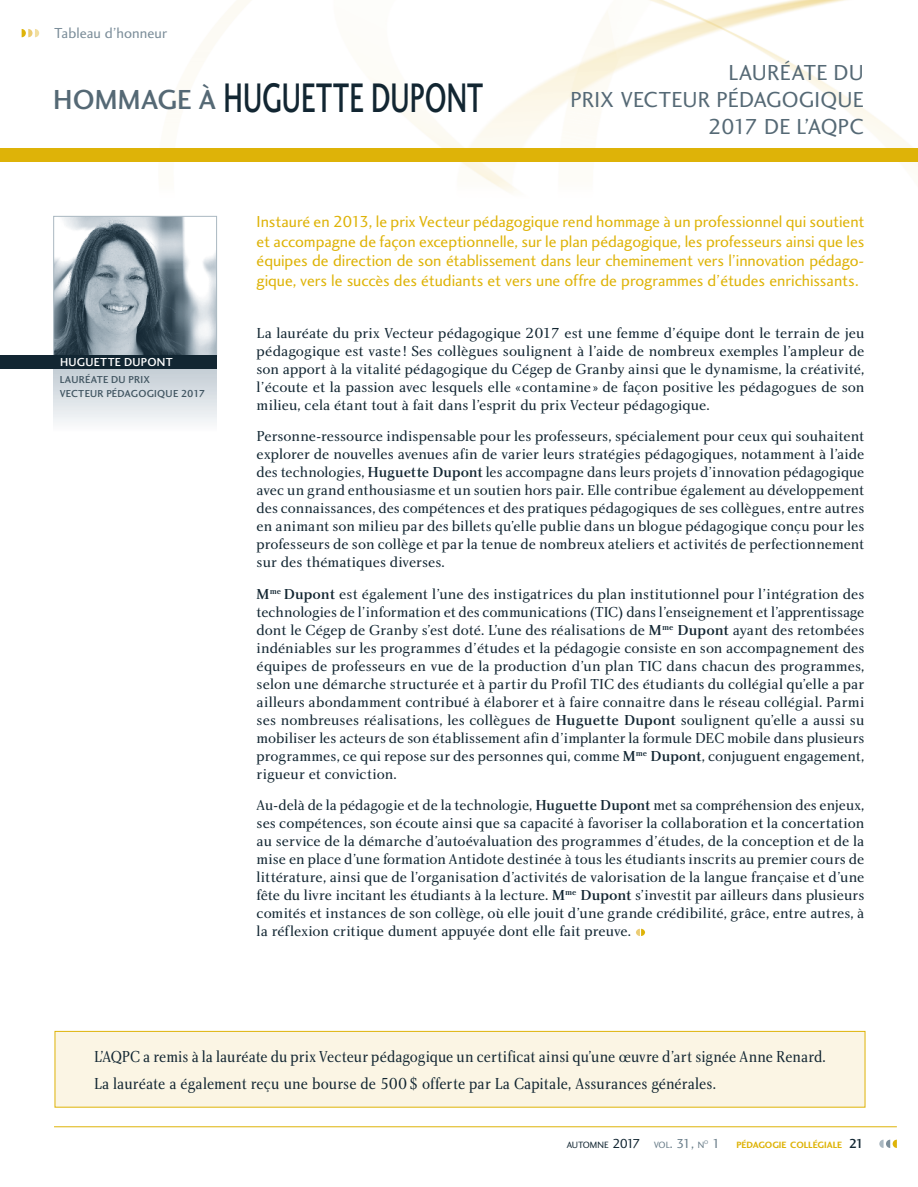
<style>
.page{position:relative;width:918px;height:1187px;background:#fff}
.page>*{position:absolute;margin:0;border:0;box-sizing:border-box;transform-origin:0 0}
.t1{font:42.75px "Charlotte Sans Medium Plain";letter-spacing:.005em;color:#122632;scale:.67 1}
.t2{font:22.5px/27px "Charlotte Sans Book Plain";letter-spacing:.005em;color:#556975;text-align:right}
.Intro__OK{font:16.5px/19.5px "Charlotte Sans Book Plain";color:#deb308;text-align:justify}
.Intro__OK-2{font:16.5px "Charlotte Book Plain";color:#122632;scale:.9 1}
.Intro__OK-3{font:16.5px "Charlotte Book Plain";color:#122632;scale:.91 1}
.Intro__OK-4{font:15px/18px "Charlotte Book Plain";letter-spacing:-.005em;color:#122632;text-align:justify}
.t3{font:15px "Charlotte Sans Book Plain";letter-spacing:.005em;color:#7c8e9a}
.Photo{font:12px "Charlotte Sans Medium Plain";letter-spacing:.025em;color:#fff}
.Titre_Photo{font:10.5px/13.5px "Charlotte Sans Medium Plain";letter-spacing:.02em;color:#425662}
.t4{font:9.45px "Charlotte Sans Bold Plain";color:#deb308}
.t5{font:9.45px "Charlotte Sans Book Plain";color:#122632}
.t6{font:5.55px "Charlotte Sans Book Plain";color:#687c88}
.s1{font-size:28.5px;color:#556975}
.s2{font-family:"Charlotte Medium Plain"}
.s3{font-size:13.5px}
.s4{color:#687c88}
.s5{font-size:13.5px;color:#687c88}
.s6{font-family:"Charlotte Sans Book Plain";font-size:13.5px;color:#687c88}
.s7{font-family:"Charlotte Sans Medium Plain";font-size:13.5px;color:#122632}
</style>
<div class="page">
<img style="left:0;top:0;width:918px;height:193px">
<hr style="left:54px;top:1126px;width:842px;height:1px;background:#deb308">
<svg style="left:879px;top:1139px;width:17px;height:9px"></svg>
<div style="left:0;top:149px;width:918px;height:13px;background:#deb308"></div>
<svg style="left:22px;top:29px;width:17px;height:8px"></svg>
<svg style="left:636px;top:928px;width:9px;height:8px"></svg>
<div style="left:55px;top:1031px;width:810px;height:76px;background:#fbf5e4;border:1px solid #deb308"></div>
<div style="left:54px;top:364px;width:162px;height:68px;background:linear-gradient(to bottom,#bec9d1,#fbfcfc)"></div>
<svg style="left:53px;top:216px;width:164px;height:141px"></svg>
<div style="left:0;top:355px;width:216px;height:14px;background:#122632"></div>
<p class="t3" style="left:54px;top:24px;width:114px">Tableau d’honneur</p>
<p class="t1" style="left:53px;top:73px;width:643px"><span class="s1">HOMMAGE À</span> HUGUETTE DUPONT</p>
<p class="t2" style="left:570px;top:59px;width:295px">LAURÉATE DU<br>PRIX VECTEUR PÉDAGOGIQUE<br>2017 DE L’AQPC</p>
<p class="Photo" style="left:60px;top:355px;width:114px">HUGUETTE DUPONT</p>
<p class="Titre_Photo" style="left:60px;top:373px;width:147px">LAURÉATE DU PRIX<br>VECTEUR PÉDAGOGIQUE 2017</p>
<p class="Intro__OK" style="left:257px;top:212px;width:609px">Instauré en 2013, le prix Vecteur pédagogique rend hommage à un professionnel qui soutient et accompagne de façon exceptionnelle, sur le plan pédagogique, les professeurs ainsi que les équipes de direction de son établissement dans leur cheminement vers l’innovation pédago&shy;gique, vers le succès des étudiants et vers une offre de programmes d’études enrichissants.</p>
<p class="Intro__OK-4" style="left:257px;top:323px;width:609px">La lauréate du prix Vecteur pédagogique 2017 est une femme d’équipe dont le terrain de jeu pédagogique est vaste ! Ses collègues soulignent à l’aide de nombreux exemples l’ampleur de son apport à la vitalité pédagogique du Cégep de Granby ainsi que le dynamisme, la créativité, l’écoute et la passion avec lesquels elle « contamine » de façon positive les pédagogues de son milieu, cela étant tout à fait dans l’esprit du prix Vecteur pédagogique.</p>
<p class="Intro__OK-4" style="left:257px;top:427px;width:609px">Personne-ressource indispensable pour les professeurs, spécialement pour ceux qui souhaitent explorer de nouvelles avenues afin de varier leurs stratégies pédagogiques, notamment à l’aide des technologies, <span class="s2">Huguette Dupont</span> les accompagne dans leurs projets d’innovation pédagogique avec un grand enthousiasme et un soutien hors pair. Elle contribue également au développement des connaissances, des compétences et des pratiques pédagogiques de ses collègues, entre autres en animant son milieu par des billets qu’elle publie dans un blogue pédagogique conçu pour les professeurs de son collège et par la tenue de nombreux ateliers et activités de perfectionnement sur des thématiques diverses.</p>
<p class="Intro__OK-4" style="left:257px;top:584px;width:609px"><span class="s2">M</span><sup>me</sup> <span class="s2">Dupont</span> est également l’une des instigatrices du plan institutionnel pour l’intégration des technologies de l’information et des communications (TIC) dans l’enseignement et l’apprentissage dont le Cégep de Granby s’est doté. L’une des réalisations de <span class="s2">M</span><sup>me</sup> <span class="s2">Dupont</span> ayant des retombées indéniables sur les programmes d’études et la pédagogie consiste en son accompagnement des équipes de professeurs en vue de la production d’un plan TIC dans chacun des programmes, selon une démarche structurée et à partir du Profil TIC des étudiants du collégial qu’elle a par ailleurs abondamment contribué à élaborer et à faire connaitre dans le réseau collégial. Parmi ses nombreuses réalisations, les collègues de <span class="s2">Huguette Dupont</span> soulignent qu’elle a aussi su mobiliser les acteurs de son établissement afin d’implanter la formule DEC mobile dans plusieurs programmes, ce qui repose sur des personnes qui, comme <span class="s2">M</span><sup>me</sup> <span class="s2">Dupont</span>, conjuguent engagement, rigueur et conviction.</p>
<p class="Intro__OK-4" style="left:257px;top:796px;width:609px">Au-delà de la pédagogie et de la technologie, <span class="s2">Huguette Dupont</span> met sa compréhension des enjeux, ses compétences, son écoute ainsi que sa capacité à favoriser la collaboration et la concertation au service de la démarche d’autoévaluation des programmes d’études, de la conception et de la mise en place d’une formation Antidote destinée à tous les étudiants inscrits au premier cours de littérature, ainsi que de l’organisation d’activités de valorisation de la langue française et d’une fête du livre incitant les étudiants à la lecture. <span class="s2">M</span><sup>me</sup> <span class="s2">Dupont</span> s’investit par ailleurs dans plusieurs comités et instances de son collège, où elle jouit d’une grande crédibilité, grâce, entre autres, à la réflexion critique dument appuyée dont elle fait preuve.</p>
<p class="Intro__OK-2" style="left:94px;top:1047px;width:814px">L’AQPC a remis à la lauréate du prix Vecteur pédagogique un certificat ainsi qu’une œuvre d’art signée Anne Renard.</p>
<p class="Intro__OK-3" style="left:94px;top:1073px;width:685px">La lauréate a également reçu une bourse de 500$ offerte par La Capitale, Assurances générales.</p>
<p class="t5" style="left:566px;top:1139px;width:139px">AUTOMNE <span class="s3">2017</span> <span class="s4">VOL</span><span class="s5">. 31,</span> <span class="s4">N</span></p>
<p class="t6" style="left:704px;top:1138px;width:6px">O</p>
<p class="t4" style="left:712px;top:1139px;width:153px"><span class="s6">1</span> PÉDAGOGIE COLLÉGIALE <span class="s7">21</span></p>
</div>
